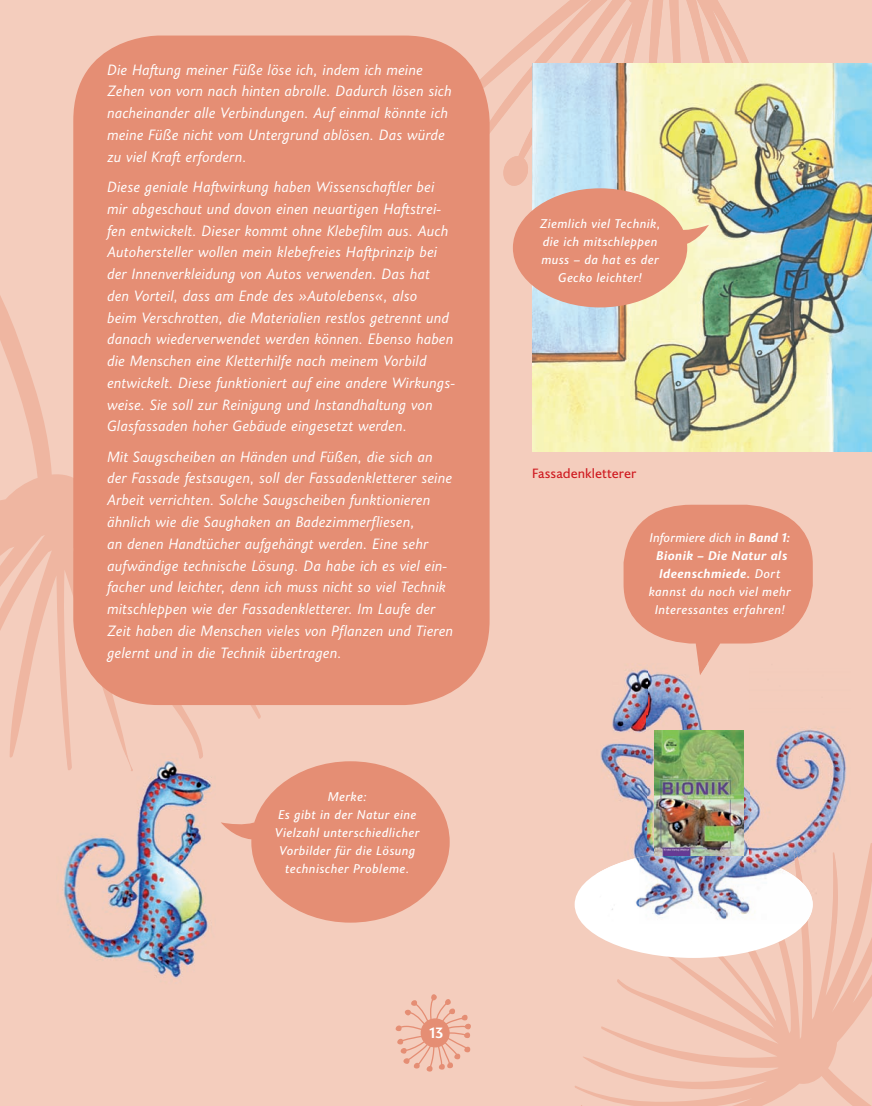
<style>
.page{position:relative;width:872px;height:1106px;background:#fff}
.page>*{position:absolute;margin:0;border:0;box-sizing:border-box;transform-origin:0 0}
.t1{font:italic 15px/21.8px "Joanna Sans Nova";letter-spacing:.01em;color:#fff}
.t2{font:700 15px "Joanna Sans Nova";color:#fff}
.t3{font:13.5px "Joanna Sans Nova";color:#cf1a20}
.t4{font:italic 12.75px/18px "Joanna Sans Nova";letter-spacing:.035em;color:#fff;text-align:center}
.s1{font-weight:700}
</style>
<div class="page">
<div style="left:0;top:0;width:872px;height:1105px;background:#f4cdbd"></div>
<svg style="left:0;top:296px;width:326px;height:473px"></svg>
<svg style="left:395px;top:994px;width:76px;height:77px"></svg>
<div style="left:421px;top:1018px;width:29px;height:29px;background:#e58e74;border-radius:50%"></div>
<svg style="left:574px;top:843px;width:298px;height:262px"></svg>
<svg style="left:455px;top:0;width:319px;height:156px"></svg>
<svg style="left:503px;top:156px;width:25px;height:30px"></svg>
<img style="left:532px;top:64px;width:340px;height:387px">
<div style="left:575px;top:851px;width:238px;height:106px;background:#fff;border-radius:50%"></div>
<img style="left:647px;top:675px;width:200px;height:144px">
<img style="left:596px;top:675px;width:51px;height:182px">
<img style="left:749px;top:819px;width:102px;height:52px">
<img style="left:647px;top:819px;width:102px;height:34px">
<img style="left:839px;top:871px;width:12px;height:52px">
<img style="left:794px;top:850px;width:45px;height:73px">
<img style="left:726px;top:853px;width:87px;height:70px">
<img style="left:639px;top:851px;width:87px;height:69px">
<img style="left:596px;top:857px;width:43px;height:53px">
<svg style="left:623px;top:504px;width:190px;height:171px"></svg>
<img style="left:655px;top:730px;width:89px;height:125px">
<div style="left:73px;top:36px;width:417px;height:669px;background:#e58e74;border-radius:85px"></div>
<img style="left:56px;top:753px;width:160px;height:225px">
<img style="left:66px;top:753px;width:137px;height:18px">
<div style="left:251px;top:761px;width:199px;height:161px;background:#e58e74;border-radius:50%"></div>
<svg style="left:221px;top:822px;width:34px;height:18px"></svg>
<div style="left:513px;top:188px;width:174px;height:119px;background:#e58e74;border-radius:50%"></div>
<svg style="left:680px;top:225px;width:29px;height:23px"></svg>
<p class="t1" style="left:107px;top:58px;width:346px">Die Haftung meiner Füße löse ich, indem ich meine Zehen von vorn nach hinten abrolle. Dadurch lösen sich nacheinander alle Verbindungen. Auf einmal könnte ich meine Füße nicht vom Untergrund ablösen. Das würde zu viel Kraft erfordern.</p>
<p class="t1" style="left:107px;top:175px;width:349px">Diese geniale Haftwirkung haben Wissenschaftler bei mir abgeschaut und davon einen neuartigen Haftstrei&shy;fen entwickelt. Dieser kommt ohne Klebefilm aus. Auch Autohersteller wollen mein klebefreies Haftprinzip bei der Innenverkleidung von Autos verwenden. Das hat den Vorteil, dass am Ende des »Autolebens«, also<br>beim Verschrotten, die Materialien restlos getrennt und danach wiederverwendet werden können. Ebenso haben die Menschen eine Kletterhilfe nach meinem Vorbild entwickelt. Diese funktioniert auf eine andere Wirkungs&shy;weise. Sie soll zur Reinigung und Instandhaltung von Glasfassaden hoher Gebäude eingesetzt werden.</p>
<p class="t1" style="left:107px;top:445px;width:347px">Mit Saugscheiben an Händen und Füßen, die sich an der Fassade festsaugen, soll der Fassadenkletterer seine Arbeit verrichten. Solche Saugscheiben funktionieren ähnlich wie die Saughaken an Badezimmerfliesen,<br>an denen Handtücher aufgehängt werden. Eine sehr aufwändige technische Lösung. Da habe ich es viel ein&shy;facher und leichter, denn ich muss nicht so viel Technik mitschleppen wie der Fassadenkletterer. Im Laufe der Zeit haben die Menschen vieles von Pflanzen und Tieren gelernt und in die Technik übertragen.</p>
<p class="t4" style="left:275px;top:787px;width:146px">Merke:<br>Es gibt in der Natur eine<br>Vielzahl unterschiedlicher<br>Vorbilder für die Lösung technischer Probleme.</p>
<p class="t2" style="left:429px;top:1021px;width:16px">13</p>
<p class="t4" style="left:540px;top:214px;width:122px">Ziemlich viel Technik, die ich mitschleppen muss – da hat es der<br>Gecko leichter!</p>
<p class="t3" style="left:532px;top:464px;width:106px">Fassadenkletterer</p>
<p class="t4" style="left:649px;top:528px;width:144px">Informiere dich in <span class="s1">Band 1:<br>Bionik – Die Natur als<br>Ideenschmiede.</span> Dort kannst du noch viel mehr<br>Interessantes erfahren!</p>
</div>
